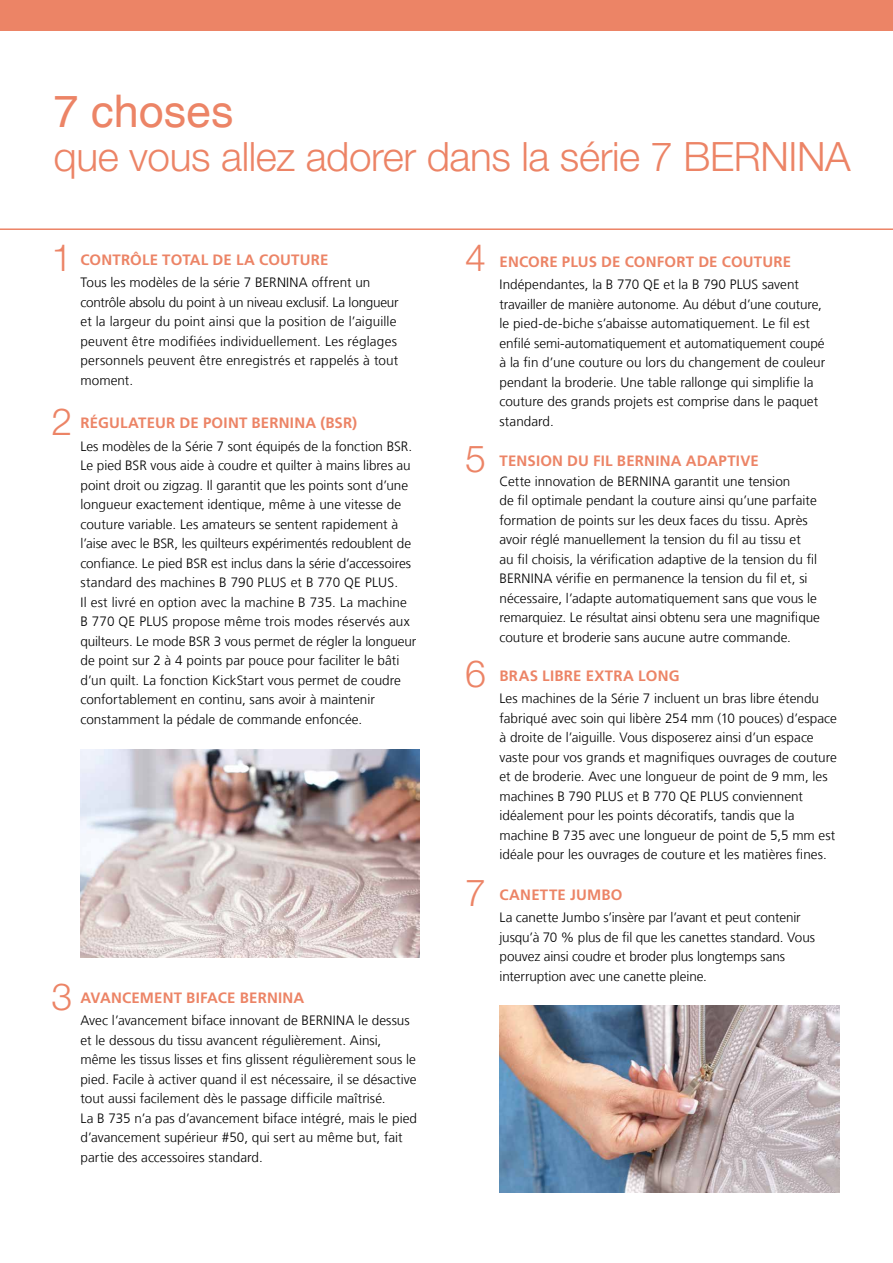
<style>
.page{position:relative;width:893px;height:1263px;background:#fff}
.page>*{position:absolute;margin:0;border:0;box-sizing:border-box;transform-origin:0 0}
.t1{font:45px "Helvetica";color:#ec8466}
.t2{font:300 40.5px "Helvetica Neue LT Std";letter-spacing:-.01em;color:#ec8466}
.t3{font:300 37.5px "Helvetica Neue LT Std";color:#ec8466}
.t4{font:700 15px "Frutiger LT Com";letter-spacing:.015em;color:#ec8466}
.t5{font:300 13.5px/19.5px "Frutiger LT Com";color:#000}
</style>
<div class="page">
<div style="left:0;top:0;width:893px;height:30px;background:#ec8466"></div>
<hr style="left:892px;top:0;width:1px;height:30px;background:#f38f37">
<hr style="left:0;top:228px;width:893px;height:2px;background:#ec8466">
<img style="left:499px;top:1005px;width:341px;height:188px">
<img style="left:80px;top:749px;width:340px;height:209px">
<h1 class="t1" style="left:54px;top:86px;width:182px">7 choses</h1>
<h2 class="t2" style="left:54px;top:132px;width:798px">que vous allez adorer dans la série 7 BERNINA</h2>
<h3 class="t3" style="left:52px;top:234px;width:22px">1</h3>
<h3 class="t3" style="left:52px;top:399px;width:22px">2</h3>
<p class="t4" style="left:80px;top:251px;width:250px">CONTRÔLE TOTAL DE LA COUTURE</p>
<h3 class="t3" style="left:465px;top:234px;width:22px">4</h3>
<p class="t5" style="left:80px;top:273px;width:320px">Tous les modèles de la série 7 BERNINA offrent un contrôle absolu du point à un niveau exclusif. La longueur et la largeur du point ainsi que la position de l’aiguille peuvent être modifiées individuellement. Les réglages personnels peuvent être enregistrés et rappelés à tout moment.</p>
<p class="t4" style="left:80px;top:414px;width:278px">RÉGULATEUR DE POINT BERNINA (BSR)</p>
<p class="t5" style="left:80px;top:436px;width:337px">Les modèles de la Série 7 sont équipés de la fonction BSR.<br>Le pied BSR vous aide à coudre et quilter à mains libres au point droit ou zigzag. Il garantit que les points sont d’une longueur exactement identique, même à une vitesse de couture variable. Les amateurs se sentent rapidement à l’aise avec le BSR, les quilteurs expérimentés redoublent de confiance. Le pied BSR est inclus dans la série d’accessoires standard des machines B 790 PLUS et B 770 QE PLUS.<br>Il est livré en option avec la machine B 735. La machine B 770 QE PLUS propose même trois modes réservés aux quilteurs. Le mode BSR 3 vous permet de régler la longueur de point sur 2 à 4 points par pouce pour faciliter le bâti d’un quilt. La fonction KickStart vous permet de coudre confortablement en continu, sans avoir à maintenir constamment la pédale de commande enfoncée.</p>
<h3 class="t3" style="left:465px;top:436px;width:22px">5</h3>
<h3 class="t3" style="left:465px;top:651px;width:22px">6</h3>
<h3 class="t3" style="left:52px;top:974px;width:22px">3</h3>
<p class="t4" style="left:80px;top:989px;width:225px">AVANCEMENT BIFACE BERNINA</p>
<p class="t5" style="left:80px;top:1011px;width:338px">Avec l’avancement biface innovant de BERNINA le dessus et le dessous du tissu avancent régulièrement. Ainsi, même les tissus lisses et fins glissent régulièrement sous le pied. Facile à activer quand il est nécessaire, il se désactive tout aussi facilement dès le passage difficile maîtrisé.<br>La B 735 n’a pas d’avancement biface intégré, mais le pied d’avancement supérieur #50, qui sert au même but, fait partie des accessoires standard.</p>
<h3 class="t3" style="left:465px;top:870px;width:22px">7</h3>
<p class="t4" style="left:499px;top:253px;width:293px">ENCORE PLUS DE CONFORT DE COUTURE</p>
<p class="t5" style="left:499px;top:275px;width:327px">Indépendantes, la B 770 QE et la B 790 PLUS savent travailler de manière autonome. Au début d’une couture, le pied-de-biche s’abaisse automatiquement. Le fil est enfilé semi-automatiquement et automatiquement coupé à la fin d’une couture ou lors du changement de couleur pendant la broderie. Une table rallonge qui simplifie la couture des grands projets est comprise dans le paquet standard.</p>
<p class="t4" style="left:499px;top:452px;width:261px">TENSION DU FIL BERNINA ADAPTIVE</p>
<p class="t5" style="left:499px;top:472px;width:322px">Cette innovation de BERNINA garantit une tension<br>de fil optimale pendant la couture ainsi qu’une parfaite formation de points sur les deux faces du tissu. Après avoir réglé manuellement la tension du fil au tissu et<br>au fil choisis, la vérification adaptive de la tension du fil BERNINA vérifie en permanence la tension du fil et, si nécessaire, l’adapte automatiquement sans que vous le remarquiez. Le résultat ainsi obtenu sera une magnifique couture et broderie sans aucune autre commande.</p>
<p class="t4" style="left:499px;top:667px;width:181px">BRAS LIBRE EXTRA LONG</p>
<p class="t5" style="left:499px;top:689px;width:339px">Les machines de la Série 7 incluent un bras libre étendu fabriqué avec soin qui libère 254 mm (10 pouces) d’espace à droite de l’aiguille. Vous disposerez ainsi d’un espace vaste pour vos grands et magnifiques ouvrages de couture et de broderie. Avec une longueur de point de 9 mm, les machines B 790 PLUS et B 770 QE PLUS conviennent idéalement pour les points décoratifs, tandis que la machine B 735 avec une longueur de point de 5,5 mm est idéale pour les ouvrages de couture et les matières fines.</p>
<p class="t4" style="left:499px;top:886px;width:124px">CANETTE JUMBO</p>
<p class="t5" style="left:499px;top:908px;width:317px">La canette Jumbo s’insère par l’avant et peut contenir jusqu’à 70 % plus de fil que les canettes standard. Vous pouvez ainsi coudre et broder plus longtemps sans interruption avec une canette pleine.</p>
</div>
